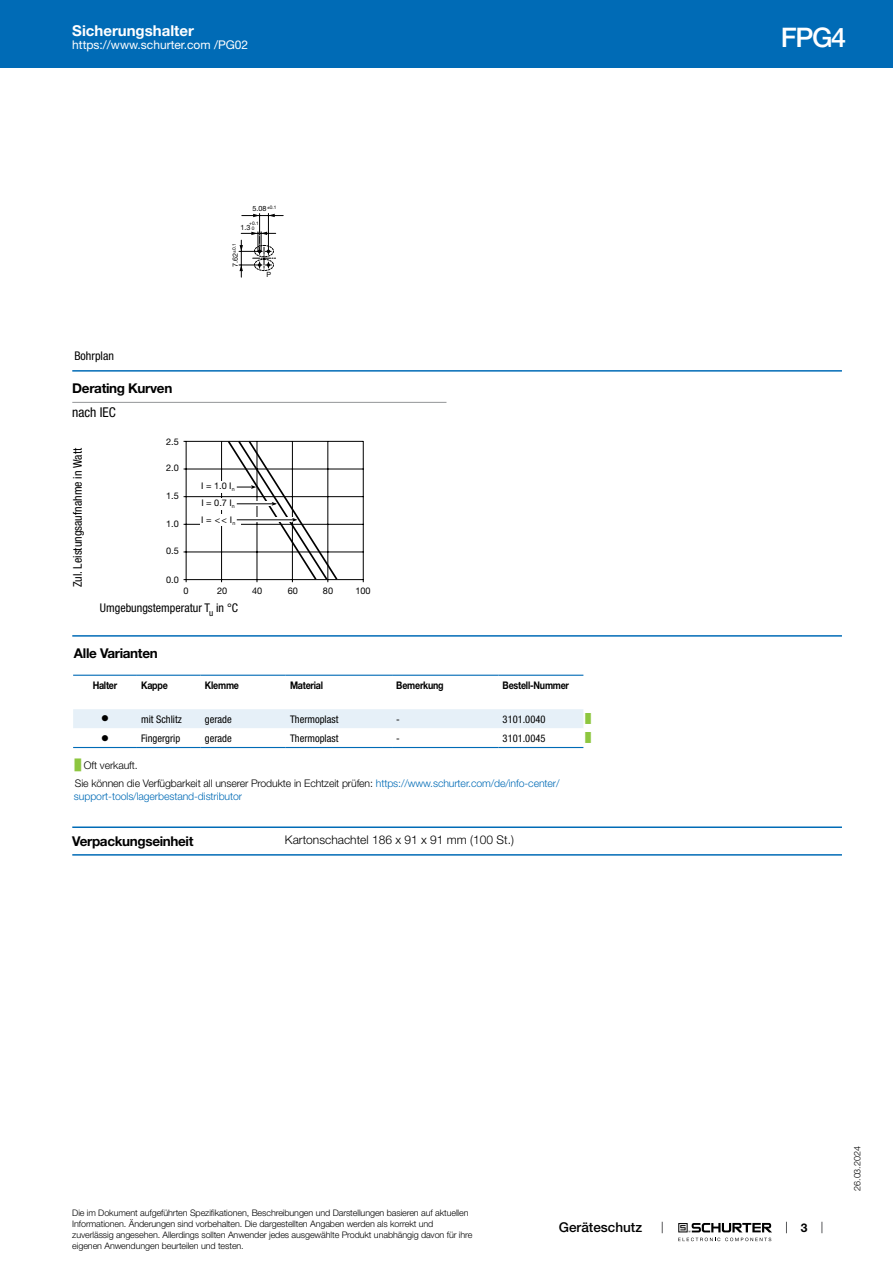
<style>
.page{position:relative;width:893px;height:1263px;background:#fff}
.page>*{position:absolute;margin:0;border:0;box-sizing:border-box;transform-origin:0 0}
.t1{font:500 27px "Helvetica Neue LT";color:#fff}
.t2{font:700 15px "Helvetica Neue LT";color:#fff}
.t3{font:700 13.5px "Helvetica Neue LT";letter-spacing:-.025em;color:#000}
.t4{font:500 13.5px "Helvetica Neue LT";color:#000}
.t5{font:condensed 13.5px "Helvetica Neue LT";color:#000}
.t6{font:condensed 12px "Helvetica Neue LT";color:#000}
.t7{font:300 12px "Helvetica Neue LT";color:#000}
.t8{font:12px "Helvetica Neue LT";color:#fff}
.t9{font:700 12px "Helvetica Neue LT";color:#000}
.t10{font:300 10.5px/18.5px "Helvetica Neue LT";letter-spacing:-.01em;color:#000}
.t11{font:condensed 10.5px "Helvetica Neue LT";color:#000}
.t12{font:700 10.5px "Helvetica Neue LT";letter-spacing:-.025em;color:#000;scale:.85 1}
.t13{font:300 10.5px "Helvetica Neue LT";letter-spacing:-.01em;color:#006bb6}
.t14{font:10.5px "Wingdings";color:#000}
.t15{font:9.15px "Helvetica Neue LT";color:#000}
.t16{font:300 9px/10.8px "Helvetica Neue LT";letter-spacing:-.01em;color:#000}
.t17{font:9px "Arial Unicode MS";color:#8dc63f}
.t18{font:7.2px "Helvetica Neue LT";color:#000}
.t19{font:4.8px/4.8px "Helvetica Neue LT";color:#000;text-align:center}
.s1{font-family:"Arial Unicode MS";font-weight:400;color:#8dc63f}
.s2{color:#006bb6}
</style>
<div class="page">
<svg style="left:678px;top:1223px;width:94px;height:18px"></svg>
<div style="left:0;top:0;width:893px;height:68px;background:#006bb6"></div>
<hr style="left:241px;top:240px;width:1px;height:37px;background:#000">
<hr style="left:242px;top:215px;width:41px;height:1px;background:#000">
<hr style="left:268px;top:213px;width:1px;height:41px;background:#000">
<svg style="left:239px;top:214px;width:37px;height:57px"></svg>
<hr style="left:72px;top:370px;width:770px;height:2px;background:#006bb6">
<hr style="left:72px;top:402px;width:374px;height:1px;background:#939598">
<hr style="left:184px;top:441px;width:179px;height:1px;background:#000">
<hr style="left:184px;top:579px;width:179px;height:1px;background:#000">
<hr style="left:186px;top:441px;width:1px;height:141px;background:#000">
<hr style="left:221px;top:441px;width:1px;height:141px;background:#000">
<hr style="left:257px;top:441px;width:1px;height:141px;background:#000">
<hr style="left:292px;top:441px;width:1px;height:141px;background:#000">
<hr style="left:328px;top:441px;width:1px;height:141px;background:#000">
<hr style="left:363px;top:441px;width:1px;height:141px;background:#000">
<hr style="left:184px;top:469px;width:179px;height:1px;background:#000">
<hr style="left:184px;top:496px;width:179px;height:1px;background:#000">
<hr style="left:184px;top:524px;width:179px;height:1px;background:#000">
<hr style="left:184px;top:552px;width:179px;height:1px;background:#000">
<div style="left:200px;top:515px;width:41px;height:11px;background:#fff"></div>
<div style="left:200px;top:498px;width:41px;height:11px;background:#fff"></div>
<div style="left:200px;top:481px;width:41px;height:12px;background:#fff"></div>
<svg style="left:226px;top:440px;width:113px;height:141px"></svg>
<hr style="left:72px;top:635px;width:770px;height:2px;background:#006bb6">
<svg style="left:73px;top:709px;width:510px;height:40px"></svg>
<hr style="left:73px;top:675px;width:64px;height:1px;background:#006bb6">
<hr style="left:137px;top:675px;width:64px;height:1px;background:#006bb6">
<hr style="left:201px;top:675px;width:85px;height:1px;background:#006bb6">
<hr style="left:286px;top:675px;width:106px;height:1px;background:#006bb6">
<hr style="left:392px;top:675px;width:106px;height:1px;background:#006bb6">
<hr style="left:498px;top:675px;width:85px;height:1px;background:#006bb6">
<hr style="left:73px;top:747px;width:64px;height:1px;background:#006bb6">
<hr style="left:137px;top:747px;width:64px;height:1px;background:#006bb6">
<hr style="left:201px;top:747px;width:85px;height:1px;background:#006bb6">
<hr style="left:286px;top:747px;width:106px;height:1px;background:#006bb6">
<hr style="left:392px;top:747px;width:106px;height:1px;background:#006bb6">
<hr style="left:498px;top:747px;width:85px;height:1px;background:#006bb6">
<hr style="left:72px;top:826px;width:770px;height:2px;background:#006bb6">
<hr style="left:72px;top:854px;width:770px;height:2px;background:#006bb6">
<h2 class="t2" style="left:72px;top:21px;width:123px">Sicherungshalter</h2>
<h3 class="t8" style="left:72px;top:38px;width:178px">https://www.schurter.com /PG02</h3>
<p class="t19" style="left:267px;top:205px;width:11px">±0.1</p>
<p class="t18" style="left:252px;top:204px;width:16px">5.08</p>
<p class="t18" style="left:240px;top:224px;width:12px">1.3</p>
<p class="t19" style="left:249px;top:221px;width:11px">+0.1<br>0</p>
<p class="t18" style="left:231px;top:267px;width:26px;rotate:-90deg">7.62<sup>±0.1</sup></p>
<p class="t18" style="left:266px;top:270px;width:6px">P</p>
<h3 class="t6" style="left:74px;top:349px;width:41px">Bohrplan</h3>
<h3 class="t3" style="left:72px;top:380px;width:102px">Derating Kurven</h3>
<h3 class="t5" style="left:72px;top:404px;width:45px">nach IEC</h3>
<h3 class="t6" style="left:71px;top:587px;width:141px;rotate:-90deg">Zul. Leistungsaufnahme in Watt</h3>
<p class="t15" style="left:166px;top:436px;width:14px">2.5</p>
<p class="t15" style="left:166px;top:463px;width:14px">2.0</p>
<p class="t15" style="left:201px;top:481px;width:35px">I = 1.0 I<sub>n</sub></p>
<p class="t15" style="left:166px;top:490px;width:14px">1.5</p>
<p class="t15" style="left:166px;top:518px;width:14px">1.0</p>
<p class="t15" style="left:166px;top:546px;width:14px">0.5</p>
<p class="t15" style="left:166px;top:574px;width:14px">0.0</p>
<p class="t15" style="left:201px;top:497px;width:35px">I = 0.7 I<sub>n</sub></p>
<p class="t15" style="left:201px;top:514px;width:36px">I = &lt;&lt; I<sub>n</sub></p>
<p class="t15" style="left:184px;top:585px;width:7px">0</p>
<p class="t15" style="left:217px;top:585px;width:12px">20</p>
<p class="t15" style="left:252px;top:585px;width:12px">40</p>
<p class="t15" style="left:288px;top:585px;width:12px">60</p>
<p class="t15" style="left:323px;top:585px;width:12px">80</p>
<p class="t15" style="left:355px;top:585px;width:17px">100</p>
<h3 class="t6" style="left:100px;top:601px;width:140px">Umgebungstemperatur T<sub>u</sub> in °C</h3>
<h3 class="t3" style="left:74px;top:645px;width:85px">Alle Varianten</h3>
<p class="t12" style="left:93px;top:678px;width:31px">Halter</p>
<p class="t12" style="left:141px;top:678px;width:33px">Kappe</p>
<p class="t12" style="left:205px;top:678px;width:42px">Klemme</p>
<p class="t12" style="left:290px;top:678px;width:40px">Material</p>
<p class="t12" style="left:396px;top:678px;width:57px">Bemerkung</p>
<p class="t12" style="left:503px;top:678px;width:80px">Bestell-Nummer</p>
<p class="t14" style="left:101px;top:713px;width:9px">●</p>
<p class="t11" style="left:141px;top:713px;width:42px">mit Schlitz</p>
<p class="t11" style="left:205px;top:713px;width:28px">gerade</p>
<p class="t11" style="left:290px;top:713px;width:50px">Thermoplast</p>
<p class="t11" style="left:396px;top:713px;width:5px">-</p>
<p class="t11" style="left:503px;top:713px;width:44px">3101.0040</p>
<p class="t17" style="left:585px;top:712px;width:7px">█</p>
<p class="t14" style="left:101px;top:732px;width:9px">●</p>
<p class="t11" style="left:141px;top:732px;width:41px">Fingergrip</p>
<p class="t11" style="left:205px;top:732px;width:28px">gerade</p>
<p class="t11" style="left:290px;top:732px;width:50px">Thermoplast</p>
<p class="t11" style="left:396px;top:732px;width:5px">-</p>
<p class="t11" style="left:503px;top:732px;width:44px">3101.0045</p>
<p class="t17" style="left:585px;top:731px;width:7px">█</p>
<p class="t10" style="left:75px;top:755px;width:486px"><span class="s1">█</span> Oft verkauft.<br>Sie können die Verfügbarkeit all unserer Produkte in Echtzeit prüfen: <span class="s2">https://www.schurter.com/de/info-center/</span></p>
<p class="t13" style="left:74px;top:789px;width:170px">support-tools/lagerbestand-distributor</p>
<h3 class="t3" style="left:72px;top:832px;width:123px">Verpackungseinheit</h3>
<h3 class="t7" style="left:285px;top:833px;width:230px">Kartonschachtel 186 x 91 x 91 mm (100 St.)</h3>
<p class="t16" style="left:72px;top:1207px;width:402px">Die im Dokument aufgeführten Spezifikationen, Beschreibungen und Darstellungen basieren auf aktuellen Informationen. Änderungen sind vorbehalten. Die dargestellten Angaben werden als korrekt und zuverlässig angesehen. Allerdings sollten Anwender jedes ausgewählte Produkt unabhängig davon für ihre eigenen Anwendungen beurteilen und testen.</p>
<h3 class="t4" style="left:559px;top:1219px;width:85px">Geräteschutz</h3>
<h1 class="t1" style="left:781px;top:21px;width:67px">FPG4</h1>
<h3 class="t9" style="left:801px;top:1220px;width:8px">3</h3>
<p class="t16" style="left:852px;top:1191px;width:46px;rotate:-90deg">26.03.2024</p>
</div>
